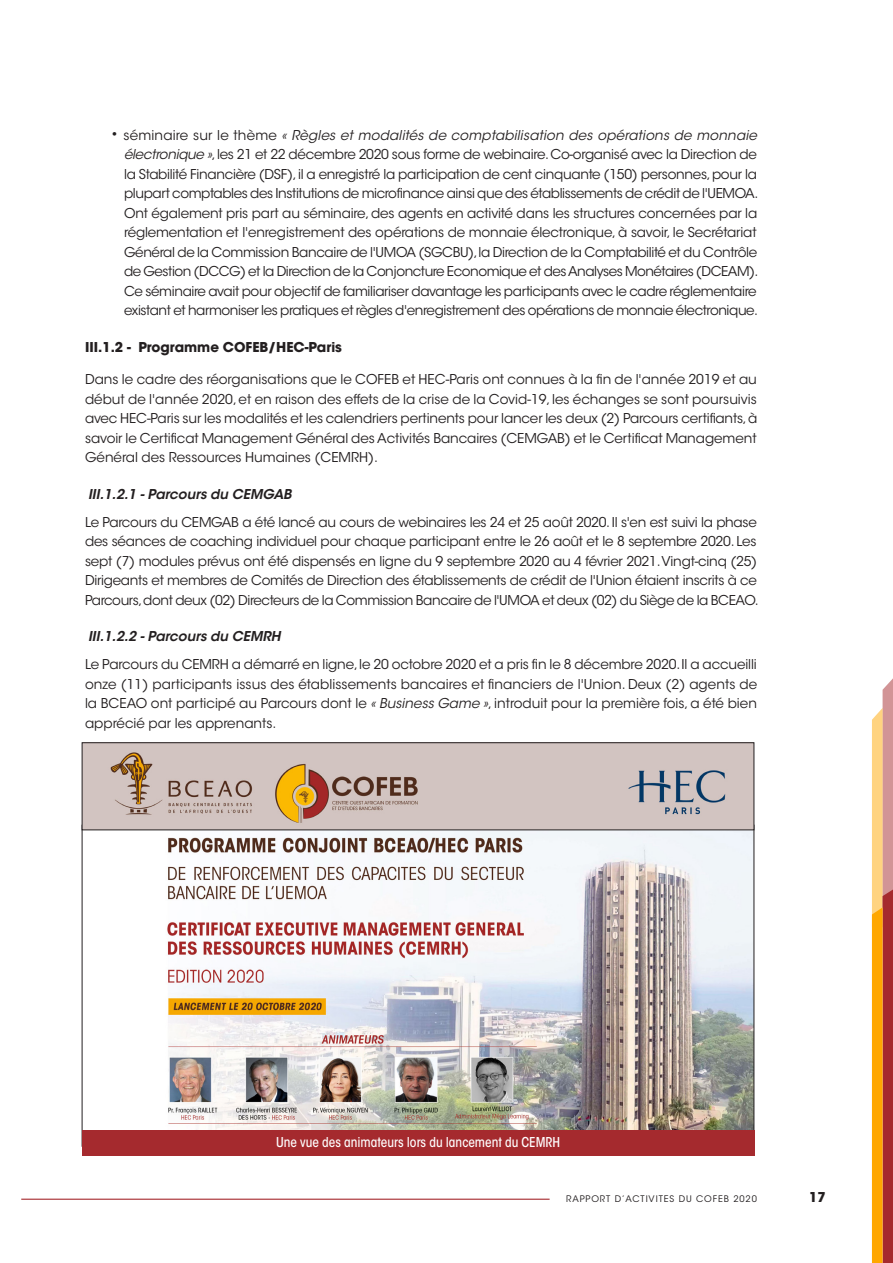
<style>
.page{position:relative;width:893px;height:1263px;background:#fff}
.page>*{position:absolute;margin:0;border:0;box-sizing:border-box;transform-origin:0 0}
.Texte_Temps_Forts{font:13.5px/19.5px "ITC Avant Garde Std";letter-spacing:-.02em;color:#231f20}
.Texte_Temps_Forts-2{font:italic 600 13.5px "ITC Avant Garde Std";color:#231f20}
.Texte_Temps_Forts-3{font:500 condensed 13.5px "ITC Avant Garde Std";color:#fff}
.Texte_Temps_Forts-4{font:700 13.5px "ITC Avant Garde Std";color:#231f20}
.t1{font:9px "ITC Avant Garde Std";letter-spacing:.1em;color:#231f20}
.s1{font-size:16.5px}
.s2{font-style:italic}
</style>
<div class="page">
<hr style="left:21px;top:1198px;width:529px;height:2px;background:#a52a2e">
<svg style="left:872px;top:678px;width:21px;height:585px;background:#df8e46"></svg>
<img style="left:84px;top:830px;width:668px;height:300px">
<img style="left:84px;top:744px;width:668px;height:84px">
<div style="left:82px;top:742px;width:672px;height:88px;border:1px solid #231f20"></div>
<div style="left:82px;top:1130px;width:672px;height:25px;background:#a52a2e"></div>
<p class="Texte_Temps_Forts" style="left:124px;top:125px;width:636px;text-indent:-14px"><span class="s1">•</span> séminaire sur le thème <span class="s2">« Règles et modalités de comptabilisation des opérations de monnaie électronique »</span>, les 21 et 22 décembre 2020 sous forme de webinaire. Co-organisé avec la Direction de la Stabilité Financière (DSF), il a enregistré la participation de cent cinquante (150) personnes, pour la plupart comptables des Institutions de microfinance ainsi que des établissements de crédit de l'UEMOA.<br>Ont également pris part au séminaire, des agents en activité dans les structures concernées par la réglementation et l'enregistrement des opérations de monnaie électronique, à savoir, le Secrétariat Général de la Commission Bancaire de l'UMOA (SGCBU), la Direction de la Comptabilité et du Contrôle de Gestion (DCCG) et la Direction de la Conjoncture Economique et des Analyses Monétaires (DCEAM).<br>Ce séminaire avait pour objectif de familiariser davantage les participants avec le cadre réglementaire existant et harmoniser les pratiques et règles d'enregistrement des opérations de monnaie électronique.</p>
<p class="Texte_Temps_Forts-4" style="left:85px;top:338px;width:258px">III.1.2 - Programme COFEB/HEC-Paris</p>
<p class="Texte_Temps_Forts" style="left:85px;top:370px;width:674px;text-align:justify">Dans le cadre des réorganisations que le COFEB et HEC-Paris ont connues à la fin de l'année 2019 et au début de l'année 2020, et en raison des effets de la crise de la Covid-19, les échanges se sont poursuivis avec HEC-Paris sur les modalités et les calendriers pertinents pour lancer les deux (2) Parcours certifiants, à savoir le Certificat Management Général des Activités Bancaires (CEMGAB) et le Certificat Management Général des Ressources Humaines (CEMRH).</p>
<p class="Texte_Temps_Forts-2" style="left:88px;top:485px;width:205px">III.1.2.1 - Parcours du CEMGAB</p>
<p class="Texte_Temps_Forts" style="left:85px;top:512px;width:675px">Le Parcours du CEMGAB a été lancé au cours de webinaires les 24 et 25 août 2020. Il s'en est suivi la phase des séances de coaching individuel pour chaque participant entre le 26 août et le 8 septembre 2020. Les sept (7) modules prévus ont été dispensés en ligne du 9 septembre 2020 au 4 février 2021. Vingt-cinq (25)<br>Dirigeants et membres de Comités de Direction des établissements de crédit de l'Union étaient inscrits à ce Parcours,dont deux (02) Directeurs de la Commission Bancaire de l'UMOA et deux (02) du Siège de la BCEAO.</p>
<p class="Texte_Temps_Forts-2" style="left:88px;top:628px;width:194px">III.1.2.2 - Parcours du CEMRH</p>
<p class="Texte_Temps_Forts" style="left:85px;top:655px;width:674px;text-align:justify">Le Parcours du CEMRH a démarré en ligne, le 20 octobre 2020 et a pris fin le 8 décembre 2020. Il a accueilli onze (11) participants issus des établissements bancaires et financiers de l'Union. Deux (2) agents de la BCEAO ont participé au Parcours dont le <span class="s2">« Business Game »</span>, introduit pour la première fois, a été bien apprécié par les apprenants.</p>
<p class="Texte_Temps_Forts-3" style="left:276px;top:1134px;width:286px">Une vue des animateurs lors du lancement du CEMRH</p>
<p class="t1" style="left:566px;top:1193px;width:192px">RAPPORT D’ACTIVITES DU COFEB 2020</p>
<p class="Texte_Temps_Forts-4" style="left:809px;top:1189px;width:18px">17</p>
</div>
